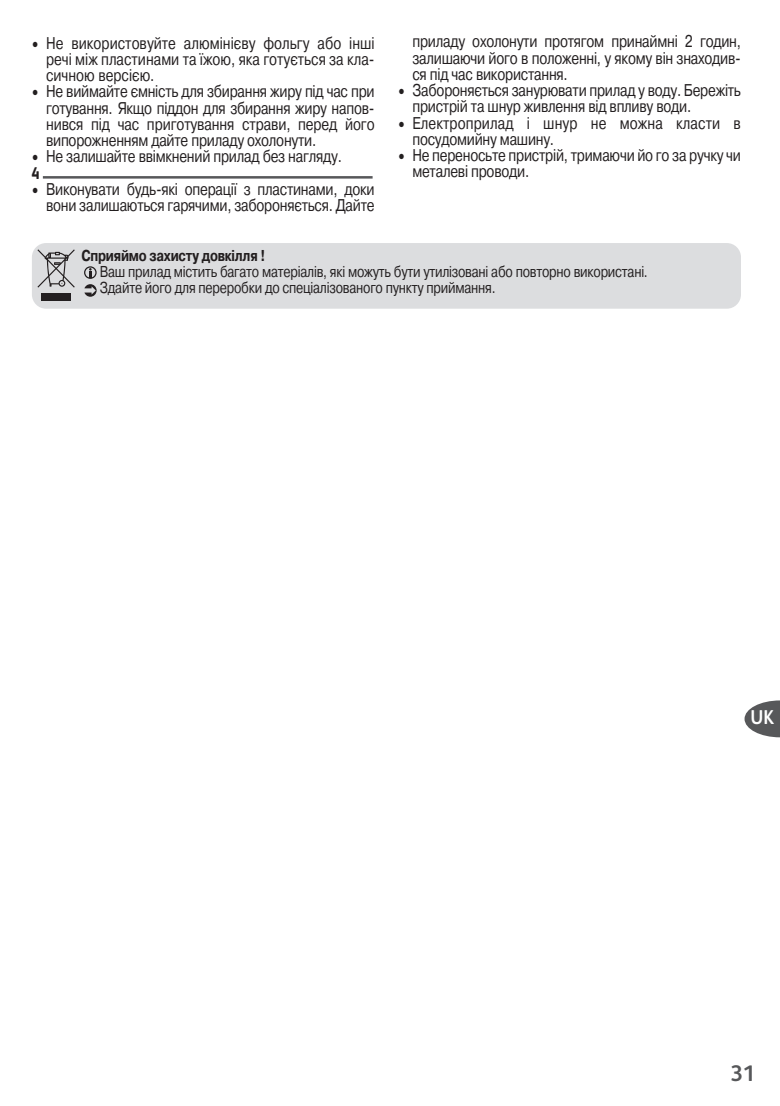
<style>
.page{position:relative;width:780px;height:1106px;background:#fff}
.page>*{position:absolute;margin:0;border:0;box-sizing:border-box;transform-origin:0 0}
.t1{font:700 22.5px "FS Albert";color:#57585a}
.t2{font:700 20px "FS Albert";color:#fff;scale:.9 1}
.t3{font:17px/16.2px "Pragmatica C";letter-spacing:-.015em;color:#231f20;text-align:justify;scale:.8 1}
.t4{font:17px/16.2px "Pragmatica C";letter-spacing:.005em;color:#231f20;scale:.8 1}
.t5{font:800 17px "FS Albert";color:#231f20;scale:.8 1}
.t6{font:15.75px/15.8px "Pragmatica C";letter-spacing:-.015em;color:#231f20;scale:.8 1}
.t7{font:700 15.75px "Pragmatica C";letter-spacing:-.02em;color:#231f20;scale:.8 1}
.s1{font-family:"FS Albert";font-weight:300}
</style>
<div class="page">
<div style="left:32px;top:243px;width:709px;height:66px;background:#dcdddf;border-radius:14px"></div>
<svg style="left:37px;top:249px;width:38px;height:38px"></svg>
<div style="left:41px;top:293px;width:30px;height:7px;background:#231f20"></div>
<svg style="left:84px;top:266px;width:13px;height:31px"></svg>
<svg style="left:744px;top:700px;width:36px;height:37px"></svg>
<hr style="left:43px;top:176px;width:329px;height:3px;background:#57585a">
<p class="t3" style="left:46px;top:35px;width:412px;text-indent:-14px"><span class="s1">•</span> Не використовуйте алюмінієву фольгу або інші речі між пластинами та їжою, яка готується за кла&shy;сичною версією.</p>
<p class="t3" style="left:46px;top:83px;width:412px;text-indent:-14px"><span class="s1">•</span> Не виймайте ємнiсть для збирання жиру пiд час при готування. Якщо піддон для збирання жиру напов&shy;нився під час приготування страви, перед його випорожненням дайте приладу охолонути.</p>
<p class="t3" style="left:32px;top:148px;width:389px"><span class="s1">•</span> Не залишайте ввiмкнений прилад без нагляду.</p>
<p class="t5" style="left:32px;top:166px;width:11px">4</p>
<p class="t3" style="left:32px;top:181px;width:430px;text-align:right"><span class="s1">•</span> Виконувати будь-які операції з пластинами, доки вони залишаються гарячими, забороняється. Дайте</p>
<p class="t3" style="left:412px;top:33px;width:412px">приладу охолонути протягом принаймні 2 годин, залишаючи його в положенні, у якому він знаходив&shy;ся під час використання.</p>
<p class="t3" style="left:412px;top:82px;width:412px;text-indent:-14px"><span class="s1">•</span> Забороняється занурювати прилад у воду. Бережiть пристрiй та шнур живлення вiд впливу води.</p>
<p class="t4" style="left:412px;top:115px;width:412px;text-indent:-14px"><span class="s1">•</span> Електроприлад i шнур не можна класти в посудомийну машину.</p>
<p class="t3" style="left:412px;top:147px;width:412px;text-indent:-14px"><span class="s1">•</span> Не переносьте пристрiй, тримаючи йо го за ручку чи металевi проводи.</p>
<p class="t7" style="left:81px;top:246px;width:231px">Сприяймо захисту довкiлля !</p>
<p class="t6" style="left:100px;top:263px;width:686px">Ваш прилад мiстить багато матерiалiв, якi можуть бути утилiзованi або повторно використанi.<br>Здайте його для переробки до спецiалiзованого пункту приймання.</p>
<p class="t2" style="left:750px;top:710px;width:28px">UK</p>
<h1 class="t1" style="left:730px;top:1065px;width:27px">31</h1>
</div>
